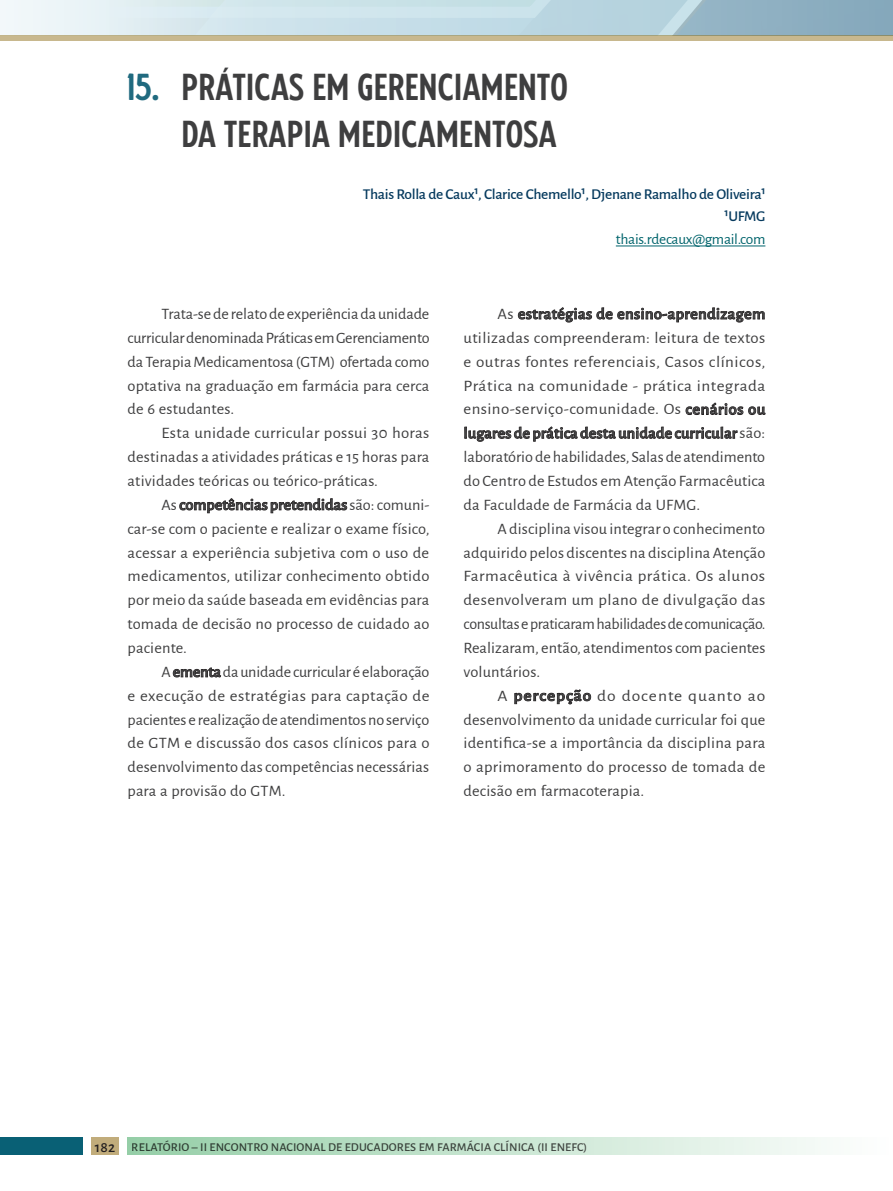
<style>
.page{position:relative;width:893px;height:1191px;background:#fff}
.page>*{position:absolute;margin:0;border:0;box-sizing:border-box;transform-origin:0 0}
.t1{font:37.5px/46.5px "Marko";letter-spacing:.01em;color:#3e3e3f}
.t2{font:15.9px/23.9px "Alegreya Sans";letter-spacing:.01em;color:#3e3e3f;text-align:justify}
.t3{font:15.9px/23.9px "Alegreya Sans";letter-spacing:.01em;color:#3e3e3f;text-align:justify;scale:1.04 1}
.t4{font:15.9px/23.9px "Alegreya Sans";letter-spacing:.01em;color:#3e3e3f;text-align:justify;scale:1.1 1}
.t5{font:15.9px/23.9px "Alegreya Sans";letter-spacing:.01em;color:#3e3e3f;text-align:justify;scale:1.05 1}
.t6{font:500 15px/22.2px "Alegreya Sans";letter-spacing:-.02em;color:#063a5e;text-align:right}
.t7{font:15px "Alegreya Sans";letter-spacing:-.02em;color:#01646c}
.t8{font:500 12px "Alegreya Sans";letter-spacing:.01em;color:#231f20}
.s1{font-family:"Marko Smooth";color:#206a7f}
.s2{font-weight:500;color:#231f20}
.s3{font-size:15px}
</style>
<div class="page">
<div style="left:0;top:0;width:893px;height:35px;background:#ecf5f8"></div>
<svg style="left:126px;top:0;width:767px;height:35px"></svg>
<div style="left:0;top:35px;width:893px;height:5px;background:#c8b88e"></div>
<div style="left:128px;top:1137px;width:761px;height:17px;background:linear-gradient(to right,#95cea7,#fefefe)"></div>
<div style="left:91px;top:1137px;width:28px;height:18px;background:#c1ac7b"></div>
<div style="left:0;top:1137px;width:82px;height:18px;background:#096075"></div>
<hr style="left:616px;top:246px;width:149px;height:1px;background:#01646c">
<h1 class="t1" style="left:182px;top:64px;width:388px;text-indent:-54px"><span class="s1">15.</span> PRÁTICAS EM GERENCIAMENTO<br>DA TERAPIA MEDICAMENTOSA</h1>
<p class="t6" style="left:363px;top:182px;width:404px">Thais Rolla de Caux¹, Clarice Chemello¹, Djenane Ramalho de Oliveira¹<br>¹UFMG</p>
<p class="t7" style="left:616px;top:228px;width:151px">thais.rdecaux@gmail.com</p>
<p class="t2" style="left:128px;top:301px;width:303px;text-indent:34px">Trata-se de relato de experiência da unidade curricular denominada Práticas em Gerenciamento da Terapia Medicamentosa (GTM) ofertada como optativa na graduação em farmácia para cerca de 6 estudantes.</p>
<p class="t5" style="left:128px;top:420px;width:289px;text-indent:34px">Esta unidade curricular possui 30 horas destinadas a atividades práticas e 15 horas para atividades teóricas ou teórico-práticas.</p>
<p class="t2" style="left:128px;top:492px;width:303px;text-indent:34px">As <span class="s2">competências pretendidas</span> são: comuni&shy;car-se com o paciente e realizar o exame físico, acessar a experiência subjetiva com o uso de medicamentos, utilizar conhecimento obtido por meio da saúde baseada em evidências para tomada de decisão no processo de cuidado ao paciente.</p>
<p class="t2" style="left:128px;top:659px;width:303px;text-indent:34px">A <span class="s2">ementa</span> da unidade curricular é elaboração e execução de estratégias para captação de pacientes e realização de atendimentos no serviço de GTM e discussão dos casos clínicos para o desenvolvimento das competências necessárias para a provisão do GTM.</p>
<p class="t3" style="left:463px;top:301px;width:292px;text-indent:34px">As <span class="s2">estratégias de ensino-aprendizagem </span>utilizadas compreenderam: leitura de textos e outras fontes referenciais, Casos clínicos, Prática na comunidade - prática integrada ensino-serviço-comunidade. Os <span class="s2">cenários ou lugares de prática desta unidade curricular</span> são: laboratório de habilidades, Salas de atendimento do Centro de Estudos em Atenção Farmacêutica da Faculdade de Farmácia da UFMG.</p>
<p class="t2" style="left:463px;top:516px;width:304px;text-indent:34px">A disciplina visou integrar o conhecimento adquirido pelos discentes na disciplina Atenção Farmacêutica à vivência prática. Os alunos desenvolveram um plano de divulgação das consultas e praticaram habilidades de comunicação.<br>Realizaram, então, atendimentos com pacientes voluntários.</p>
<p class="t4" style="left:463px;top:683px;width:276px;text-indent:34px">A <span class="s2">percepção</span> do docente quanto ao desenvolvimento da unidade curricular foi que identifica-se a importância da disciplina para o aprimoramento do processo de tomada de decisão em farmacoterapia.</p>
<p class="t8" style="left:95px;top:1138px;width:494px"><span class="s3">182</span> RELATÓRIO – II ENCONTRO NACIONAL DE EDUCADORES EM FARMÁCIA CLÍNICA (II ENEFC)</p>
</div>
